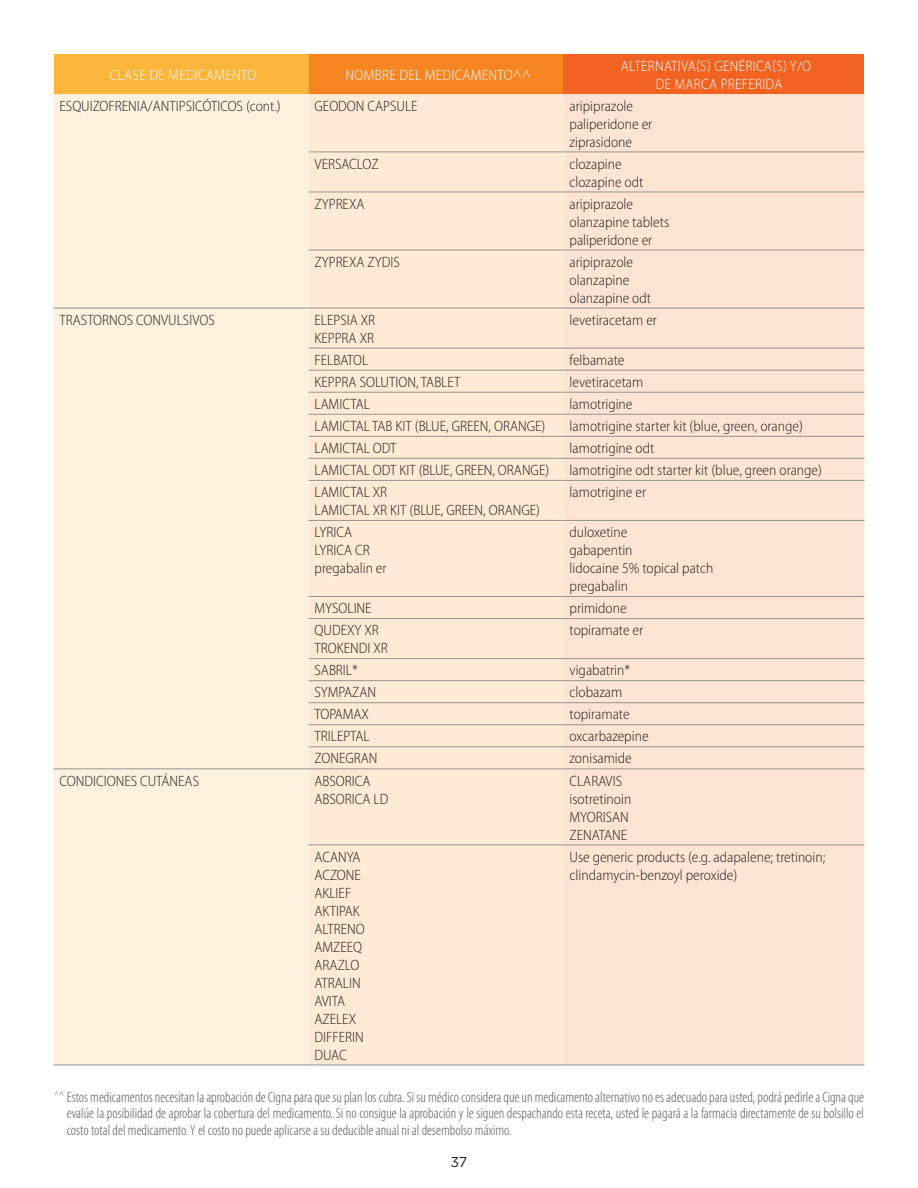
<style>
.page{position:relative;width:918px;height:1188px;background:#fff}
.page>*{position:absolute;margin:0;border:0;box-sizing:border-box;transform-origin:0 0}
.t1{font:300 semi-condensed 15px/18px "Myriad Pro";color:#231f20}
.NB-Legal_copy_Cat{font:300 condensed 15px/16.5px "Myriad Pro";color:#57585a;text-align:justify}
.Table_column_header{font:300 semi-condensed 15px/18px "Myriad Pro";letter-spacing:.02em;color:#fff;text-align:center}
.t2{font:14.25px "Gotham";color:#231f20}
</style>
<div class="page">
<div style="left:54px;top:54px;width:255px;height:40px;background:#fcb53b"></div>
<div style="left:309px;top:54px;width:255px;height:40px;background:#f58520"></div>
<div style="left:564px;top:54px;width:300px;height:40px;background:#f26221"></div>
<div style="left:54px;top:94px;width:255px;height:971px;background:#fef2de"></div>
<div style="left:309px;top:94px;width:255px;height:971px;background:#feead5"></div>
<div style="left:564px;top:94px;width:300px;height:971px;background:#fee4d2"></div>
<hr style="left:309px;top:152px;width:255px;height:1px;background:#939598">
<hr style="left:564px;top:152px;width:300px;height:1px;background:#939598">
<hr style="left:309px;top:192px;width:255px;height:1px;background:#939598">
<hr style="left:564px;top:192px;width:300px;height:1px;background:#939598">
<hr style="left:309px;top:250px;width:255px;height:1px;background:#939598">
<hr style="left:564px;top:250px;width:300px;height:1px;background:#939598">
<hr style="left:309px;top:308px;width:255px;height:1px;background:#939598">
<hr style="left:564px;top:308px;width:300px;height:1px;background:#939598">
<hr style="left:309px;top:348px;width:255px;height:1px;background:#939598">
<hr style="left:564px;top:348px;width:300px;height:1px;background:#939598">
<hr style="left:309px;top:370px;width:255px;height:1px;background:#939598">
<hr style="left:564px;top:370px;width:300px;height:1px;background:#939598">
<hr style="left:309px;top:392px;width:255px;height:1px;background:#939598">
<hr style="left:564px;top:392px;width:300px;height:1px;background:#939598">
<hr style="left:309px;top:414px;width:255px;height:1px;background:#939598">
<hr style="left:564px;top:414px;width:300px;height:1px;background:#939598">
<hr style="left:309px;top:436px;width:255px;height:1px;background:#939598">
<hr style="left:564px;top:436px;width:300px;height:1px;background:#939598">
<hr style="left:309px;top:458px;width:255px;height:1px;background:#939598">
<hr style="left:564px;top:458px;width:300px;height:1px;background:#939598">
<hr style="left:309px;top:480px;width:255px;height:1px;background:#939598">
<hr style="left:564px;top:480px;width:300px;height:1px;background:#939598">
<hr style="left:309px;top:520px;width:255px;height:1px;background:#939598">
<hr style="left:564px;top:520px;width:300px;height:1px;background:#939598">
<hr style="left:309px;top:596px;width:255px;height:1px;background:#939598">
<hr style="left:564px;top:596px;width:300px;height:1px;background:#939598">
<hr style="left:309px;top:618px;width:255px;height:1px;background:#939598">
<hr style="left:564px;top:618px;width:300px;height:1px;background:#939598">
<hr style="left:309px;top:658px;width:255px;height:1px;background:#939598">
<hr style="left:564px;top:658px;width:300px;height:1px;background:#939598">
<hr style="left:309px;top:680px;width:255px;height:1px;background:#939598">
<hr style="left:564px;top:680px;width:300px;height:1px;background:#939598">
<hr style="left:309px;top:702px;width:255px;height:1px;background:#939598">
<hr style="left:564px;top:702px;width:300px;height:1px;background:#939598">
<hr style="left:309px;top:725px;width:255px;height:1px;background:#939598">
<hr style="left:564px;top:725px;width:300px;height:1px;background:#939598">
<hr style="left:309px;top:747px;width:255px;height:1px;background:#939598">
<hr style="left:564px;top:747px;width:300px;height:1px;background:#939598">
<hr style="left:309px;top:769px;width:255px;height:1px;background:#939598">
<hr style="left:564px;top:769px;width:300px;height:1px;background:#939598">
<hr style="left:309px;top:845px;width:255px;height:1px;background:#939598">
<hr style="left:564px;top:845px;width:300px;height:1px;background:#939598">
<hr style="left:309px;top:1065px;width:255px;height:1px;background:#939598">
<hr style="left:564px;top:1065px;width:300px;height:1px;background:#939598">
<hr style="left:54px;top:308px;width:255px;height:1px;background:#939598">
<hr style="left:54px;top:769px;width:255px;height:1px;background:#939598">
<hr style="left:54px;top:1065px;width:255px;height:1px;background:#939598">
<p class="Table_column_header" style="left:110px;top:66px;width:148px">CLASE DE MEDICAMENTO</p>
<p class="Table_column_header" style="left:346px;top:66px;width:187px">NOMBRE DEL MEDICAMENTO^^</p>
<p class="Table_column_header" style="left:621px;top:57px;width:192px">ALTERNATIVA(S) GENÉRICA(S) Y/O<br>DE MARCA PREFERIDA</p>
<p class="t1" style="left:60px;top:97px;width:223px">ESQUIZOFRENIA/ANTIPSICÓTICOS (cont.)</p>
<p class="t1" style="left:315px;top:96px;width:105px">GEODON CAPSULE</p>
<p class="t1" style="left:570px;top:96px;width:65px">aripiprazole</p>
<p class="t1" style="left:570px;top:114px;width:84px">paliperidone er</p>
<p class="t1" style="left:570px;top:132px;width:64px">ziprasidone</p>
<p class="t1" style="left:315px;top:154px;width:65px">VERSACLOZ</p>
<p class="t1" style="left:570px;top:154px;width:54px">clozapine</p>
<p class="t1" style="left:570px;top:172px;width:75px">clozapine odt</p>
<p class="t1" style="left:315px;top:195px;width:51px">ZYPREXA</p>
<p class="t1" style="left:570px;top:195px;width:65px">aripiprazole</p>
<p class="t1" style="left:570px;top:213px;width:101px">olanzapine tablets</p>
<p class="t1" style="left:570px;top:231px;width:84px">paliperidone er</p>
<p class="t1" style="left:315px;top:253px;width:87px">ZYPREXA ZYDIS</p>
<p class="t1" style="left:570px;top:253px;width:65px">aripiprazole</p>
<p class="t1" style="left:570px;top:271px;width:61px">olanzapine</p>
<p class="t1" style="left:570px;top:289px;width:83px">olanzapine odt</p>
<p class="t1" style="left:60px;top:311px;width:157px">TRASTORNOS CONVULSIVOS</p>
<p class="t1" style="left:315px;top:311px;width:62px">ELEPSIA XR</p>
<p class="t1" style="left:315px;top:329px;width:61px">KEPPRA XR</p>
<p class="t1" style="left:570px;top:311px;width:89px">levetiracetam er</p>
<p class="t1" style="left:315px;top:351px;width:55px">FELBATOL</p>
<p class="t1" style="left:570px;top:351px;width:56px">felbamate</p>
<p class="t1" style="left:315px;top:373px;width:147px">KEPPRA SOLUTION, TABLET</p>
<p class="t1" style="left:570px;top:373px;width:75px">levetiracetam</p>
<p class="t1" style="left:315px;top:395px;width:57px">LAMICTAL</p>
<p class="t1" style="left:570px;top:395px;width:64px">lamotrigine</p>
<p class="t1" style="left:315px;top:417px;width:232px">LAMICTAL TAB KIT (BLUE, GREEN, ORANGE)</p>
<p class="t1" style="left:570px;top:417px;width:235px">lamotrigine starter kit (blue, green, orange)</p>
<p class="t1" style="left:315px;top:439px;width:83px">LAMICTAL ODT</p>
<p class="t1" style="left:570px;top:439px;width:86px">lamotrigine odt</p>
<p class="t1" style="left:315px;top:461px;width:236px">LAMICTAL ODT KIT (BLUE, GREEN, ORANGE)</p>
<p class="t1" style="left:570px;top:461px;width:254px">lamotrigine odt starter kit (blue, green orange)</p>
<p class="t1" style="left:315px;top:483px;width:74px">LAMICTAL XR</p>
<p class="t1" style="left:315px;top:501px;width:227px">LAMICTAL XR KIT (BLUE, GREEN, ORANGE)</p>
<p class="t1" style="left:570px;top:483px;width:78px">lamotrigine er</p>
<p class="t1" style="left:315px;top:523px;width:39px">LYRICA</p>
<p class="t1" style="left:315px;top:541px;width:57px">LYRICA CR</p>
<p class="t1" style="left:315px;top:559px;width:74px">pregabalin er</p>
<p class="t1" style="left:570px;top:523px;width:59px">duloxetine</p>
<p class="t1" style="left:570px;top:541px;width:65px">gabapentin</p>
<p class="t1" style="left:570px;top:559px;width:145px">lidocaine 5% topical patch</p>
<p class="t1" style="left:570px;top:577px;width:60px">pregabalin</p>
<p class="t1" style="left:315px;top:599px;width:59px">MYSOLINE</p>
<p class="t1" style="left:570px;top:599px;width:59px">primidone</p>
<p class="t1" style="left:315px;top:621px;width:66px">QUDEXY XR</p>
<p class="t1" style="left:315px;top:639px;width:75px">TROKENDI XR</p>
<p class="t1" style="left:570px;top:621px;width:75px">topiramate er</p>
<p class="t1" style="left:315px;top:661px;width:45px">SABRIL*</p>
<p class="t1" style="left:570px;top:661px;width:62px">vigabatrin*</p>
<p class="t1" style="left:315px;top:683px;width:63px">SYMPAZAN</p>
<p class="t1" style="left:570px;top:683px;width:54px">clobazam</p>
<p class="t1" style="left:315px;top:705px;width:56px">TOPAMAX</p>
<p class="t1" style="left:570px;top:705px;width:62px">topiramate</p>
<p class="t1" style="left:315px;top:727px;width:57px">TRILEPTAL</p>
<p class="t1" style="left:570px;top:727px;width:81px">oxcarbazepine</p>
<p class="t1" style="left:315px;top:749px;width:64px">ZONEGRAN</p>
<p class="t1" style="left:570px;top:749px;width:64px">zonisamide</p>
<p class="t1" style="left:60px;top:772px;width:141px">CONDICIONES CUTÁNEAS</p>
<p class="t1" style="left:315px;top:771px;width:57px">ABSORICA</p>
<p class="t1" style="left:315px;top:789px;width:75px">ABSORICA LD</p>
<p class="t1" style="left:315px;top:847px;width:48px">ACANYA</p>
<p class="t1" style="left:315px;top:865px;width:48px">ACZONE</p>
<p class="t1" style="left:315px;top:883px;width:38px">AKLIEF</p>
<p class="t1" style="left:315px;top:901px;width:47px">AKTIPAK</p>
<p class="t1" style="left:315px;top:919px;width:52px">ALTRENO</p>
<p class="t1" style="left:315px;top:937px;width:49px">AMZEEQ</p>
<p class="t1" style="left:315px;top:955px;width:46px">ARAZLO</p>
<p class="t1" style="left:315px;top:973px;width:48px">ATRALIN</p>
<p class="t1" style="left:315px;top:991px;width:32px">AVITA</p>
<p class="t1" style="left:315px;top:1009px;width:43px">AZELEX</p>
<p class="t1" style="left:315px;top:1027px;width:51px">DIFFERIN</p>
<p class="t1" style="left:315px;top:1045px;width:34px">DUAC</p>
<p class="t1" style="left:570px;top:771px;width:54px">CLARAVIS</p>
<p class="t1" style="left:570px;top:789px;width:63px">isotretinoin</p>
<p class="t1" style="left:570px;top:807px;width:61px">MYORISAN</p>
<p class="t1" style="left:570px;top:825px;width:59px">ZENATANE</p>
<p class="t1" style="left:570px;top:847px;width:257px">Use generic products (e.g. adapalene; tretinoin; clindamycin-benzoyl peroxide)</p>
<p class="NB-Legal_copy_Cat" style="left:67px;top:1088px;width:799px;text-indent:-13px"><sup>^^</sup> Estos medicamentos necesitan la aprobación de Cigna para que su plan los cubra. Si su médico considera que un medicamento alternativo no es adecuado para usted, podrá pedirle a Cigna que evalúe la posibilidad de aprobar la cobertura del medicamento. Si no consigue la aprobación y le siguen despachando esta receta, usted le pagará a la farmacia directamente de su bolsillo el costo total del medicamento. Y el costo no puede aplicarse a su deducible anual ni al desembolso máximo.</p>
<p class="t2" style="left:451px;top:1154px;width:18px">37</p>
</div>
